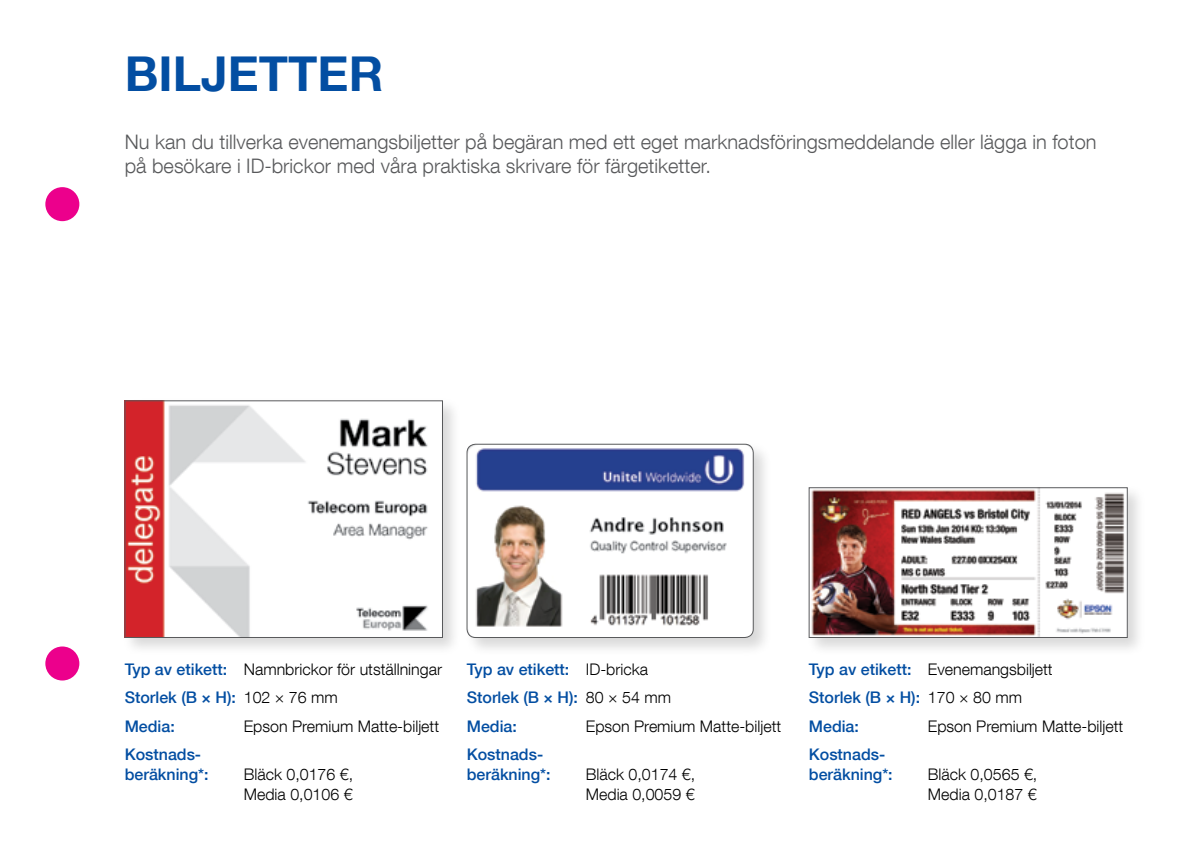
<style>
.page{position:relative;width:1202px;height:862px;background:#fff}
.page>*{position:absolute;margin:0;border:0;box-sizing:border-box;transform-origin:0 0}
.t1{font:700 48px "Helvetica Neue LT Com";color:#034ea2}
.t2{font:300 20px/24px "Helvetica Neue LT Com";color:#58595b}
.t3{font:300 16px/20px "Helvetica Neue LT Com";color:#000}
.t4{font:500 16px/20px "Helvetica Neue LT Com";color:#034ea2}
.s1{font-weight:500;color:#034ea2}
.s2{font-weight:300;color:#000}
</style>
<div class="page">
<div style="left:122px;top:397px;width:340px;height:260px;background:#000;opacity:.15"></div>
<img style="left:127px;top:402px;width:314px;height:234px">
<div style="left:125px;top:400px;width:318px;height:238px;border:1px solid #58595b"></div>
<div style="left:464px;top:441px;width:308px;height:215px;background:#000;opacity:.15"></div>
<img style="left:467px;top:444px;width:286px;height:193px">
<div style="left:467px;top:444px;width:286px;height:194px;border:1px solid #58595b;border-radius:9px"></div>
<div style="left:806px;top:484px;width:340px;height:172px;background:#000;opacity:.15"></div>
<img style="left:811px;top:489px;width:314px;height:147px">
<div style="left:809px;top:487px;width:318px;height:151px;border:1px solid #58595b"></div>
<div style="left:45px;top:187px;width:34px;height:34px;background:#ec008c;border-radius:50%"></div>
<div style="left:45px;top:646px;width:34px;height:34px;background:#ec008c;border-radius:50%"></div>
<h1 class="t1" style="left:125px;top:44px;width:134px">BILJETTE</h1>
<h1 class="t1" style="left:349px;top:44px;width:36px">R</h1>
<p class="t2" style="left:125px;top:129px;width:973px">Nu kan du tillverka evenemangsbiljetter på begäran med ett eget marknadsföringsmeddelande eller lägga in foton på besökare i ID-brickor med våra praktiska skrivare för färgetiketter.</p>
<p class="t3" style="left:125px;top:658px;width:319px"><span class="s1">Typ av etikett:</span> Namnbrickor för utställningar</p>
<p class="t4" style="left:467px;top:659px;width:183px">Typ av etikett: <span class="s2">ID-bricka</span></p>
<p class="t3" style="left:809px;top:658px;width:245px"><span class="s1">Typ av etikett:</span> Evenemangsbiljett</p>
<p class="t4" style="left:125px;top:687px;width:215px">Storlek (B × H): <span class="s2">102 × 76 mm</span></p>
<p class="t4" style="left:467px;top:687px;width:206px">Storlek (B × H): <span class="s2">80 × 54 mm</span></p>
<p class="t4" style="left:809px;top:687px;width:215px">Storlek (B × H): <span class="s2">170 × 80 mm</span></p>
<p class="t4" style="left:125px;top:715px;width:52px">Media:</p>
<p class="t3" style="left:244px;top:715px;width:197px">Epson Premium Matte-biljett</p>
<p class="t4" style="left:467px;top:715px;width:52px">Media:</p>
<p class="t3" style="left:586px;top:715px;width:197px">Epson Premium Matte-biljett</p>
<p class="t4" style="left:809px;top:715px;width:52px">Media:</p>
<p class="t3" style="left:928px;top:715px;width:197px">Epson Premium Matte-biljett</p>
<p class="t4" style="left:125px;top:744px;width:85px">Kostnads&shy;beräkning*:</p>
<p class="t4" style="left:467px;top:744px;width:85px">Kostnads&shy;beräkning*:</p>
<p class="t4" style="left:809px;top:744px;width:85px">Kostnads&shy;beräkning*:</p>
<p class="t3" style="left:244px;top:764px;width:111px">Bläck 0,0176 €,<br>Media 0,0106 €</p>
<p class="t3" style="left:586px;top:764px;width:111px">Bläck 0,0174 €,<br>Media 0,0059 €</p>
<p class="t3" style="left:928px;top:764px;width:111px">Bläck 0,0565 €,<br>Media 0,0187 €</p>
</div>
